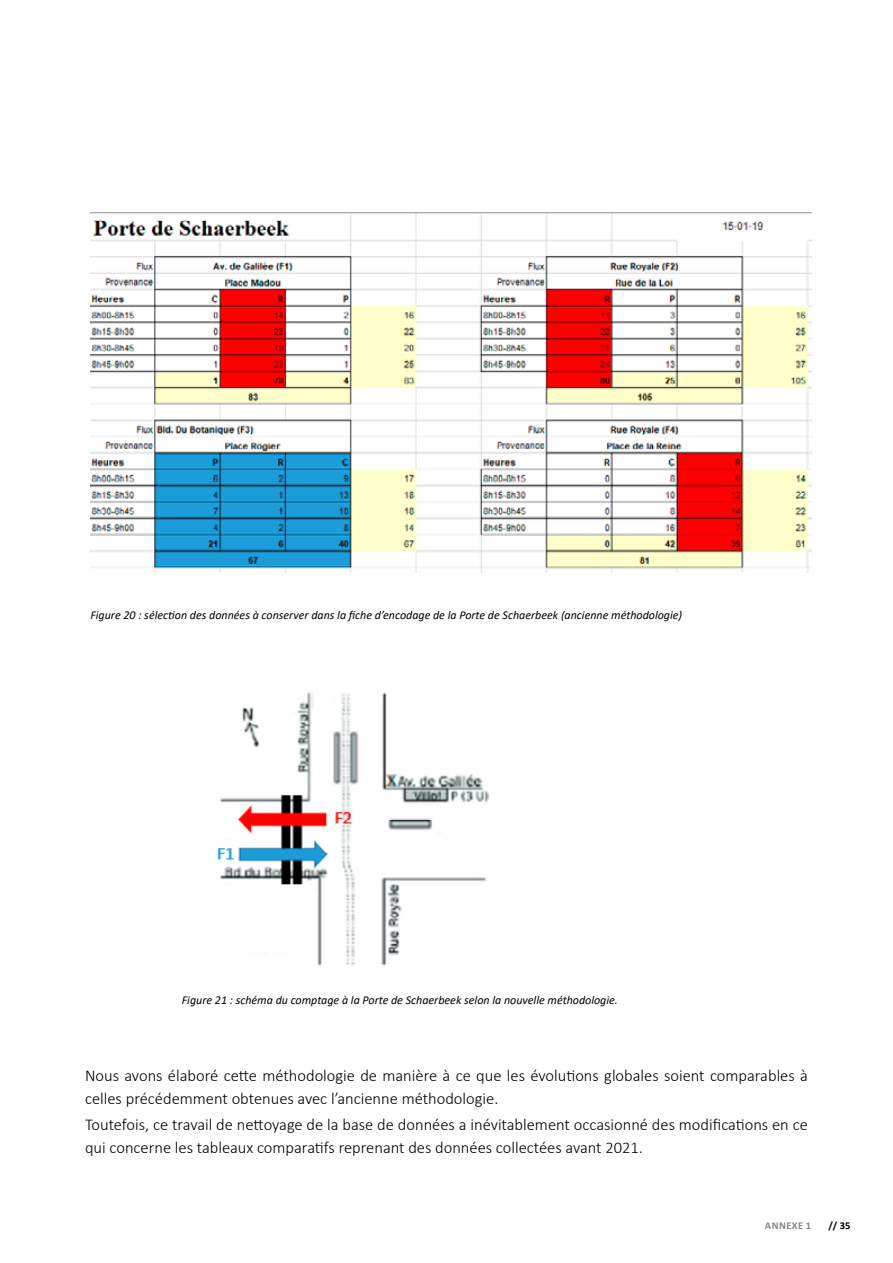
<style>
.page{position:relative;width:893px;height:1263px;background:#fff}
.page>*{position:absolute;margin:0;border:0;box-sizing:border-box;transform-origin:0 0}
.t1{font:300 16.5px/22.5px "Calibri";color:#000}
.t2{font:italic 12px "Calibri";color:#000}
.t3{font:700 10.5px "Calibri";letter-spacing:.04em;color:#878787}
.t4{font:700 10.5px "Calibri";color:#000}
</style>
<div class="page">
<img style="left:90px;top:212px;width:721px;height:360px">
<img style="left:217px;top:692px;width:273px;height:274px">
<p class="t2" style="left:90px;top:607px;width:593px">Figure 20 : sélection des données à conserver dans la fiche d’encodage de la Porte de Schaerbeek (ancienne méthodologie)</p>
<p class="t2" style="left:182px;top:992px;width:438px">Figure 21 : schéma du comptage à la Porte de Schaerbeek selon la nouvelle méthodologie.</p>
<p class="t1" style="left:85px;top:1064px;width:724px">Nous avons élaboré cette méthodologie de manière à ce que les évolutions globales soient comparables à celles précédemment obtenues avec l’ancienne méthodologie.</p>
<p class="t1" style="left:85px;top:1113px;width:724px">Toutefois, ce travail de nettoyage de la base de données a inévitablement occasionné des modifications en ce qui concerne les tableaux comparatifs reprenant des données collectées avant 2021.</p>
<p class="t3" style="left:765px;top:1218px;width:48px">ANNEXE 1</p>
<p class="t4" style="left:828px;top:1218px;width:24px">// 35</p>
</div>
